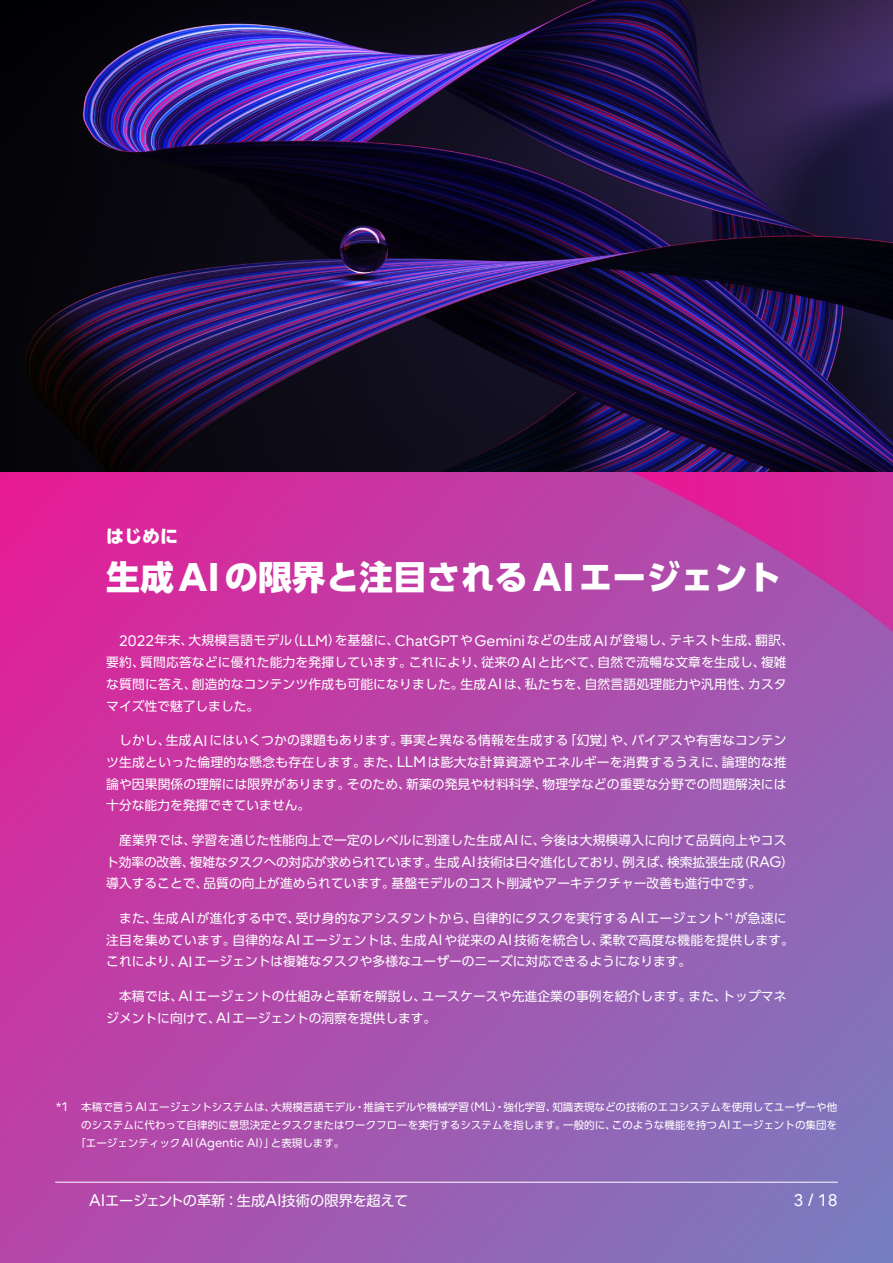
<style>
.page{position:relative;width:893px;height:1263px;background:#fff}
.page>*{position:absolute;margin:0;border:0;box-sizing:border-box;transform-origin:0 0}
.t1{font:800 33.75px "UD Shin Go Pro";color:#fff}
.t2{font:800 18px "UD Shin Go Pro";color:#fff}
.t3{font:16.8px "Fujitsu Infinity Pro";color:#fff}
.t4{font:14.25px "UD Shin Go Pro";letter-spacing:-.02em;color:#fff}
.t5{font:12.75px/21.8px "UD Shin Go Pro";letter-spacing:.01em;color:#fff}
.t6{font:10.5px "UD Shin Go Pro";letter-spacing:.005em;color:#fff}
.s1{font-family:"Fujitsu Infinity Pro";font-size:39.75px}
.s2{font-family:"Fujitsu Infinity Pro";font-size:15px}
.s3{font-family:"Fujitsu Infinity Pro";font-size:12.45px}
.s4{font-family:"Fujitsu Infinity Pro";font-size:16.8px}
</style>
<div class="page">
<img style="left:0;top:0;width:893px;height:1263px">
<hr style="left:55px;top:1182px;width:783px;height:1px;background:#fff">
<h2 class="t2" style="left:106px;top:522px;width:73px">はじめに</h2>
<h1 class="t1" style="left:106px;top:549px;width:677px">生成<span class="s1">AI</span>の限界と注目される<span class="s1">AI</span>エージェント</h1>
<p class="t5" style="left:106px;top:629px;width:689px;text-indent:13px"><span class="s2">2022</span>年末、大規模言語モデル（<span class="s2">LLM</span>）を基盤に、<span class="s2">ChatGPT</span>や<span class="s2">Gemini</span>などの生成<span class="s2">AI</span>が登場し、テキスト生成、翻訳、要約、質問応答などに優れた能力を発揮しています。これにより、従来の<span class="s2">AI</span>と比べて、自然で流暢な文章を生成し、複雑な質問に答え、創造的なコンテンツ作成も可能になりました。生成<span class="s2">AI</span>は、私たちを、自然言語処理能力や汎用性、カスタマイズ性で魅了しました。</p>
<p class="t5" style="left:106px;top:729px;width:682px;text-align:justify;text-indent:13px">しかし、生成<span class="s2">AI</span>にはいくつかの課題もあります。事実と異なる情報を生成する「幻覚」や、バイアスや有害なコンテンツ生成といった倫理的な懸念も存在します。また、<span class="s2">LLM</span>は膨大な計算資源やエネルギーを消費するうえに、論理的な推論や因果関係の理解には限界があります。そのため、新薬の発見や材料科学、物理学などの重要な分野での問題解決には十分な能力を発揮できていません。</p>
<p class="t5" style="left:106px;top:829px;width:689px;text-indent:13px">産業界では、学習を通じた性能向上で一定のレベルに到達した生成<span class="s2">AI</span>に、今後は大規模導入に向けて品質向上やコスト効率の改善、複雑なタスクへの対応が求められています。生成<span class="s2">AI</span>技術は日々進化しており、例えば、検索拡張生成（<span class="s2">RAG</span>）導入することで、品質の向上が進められています。基盤モデルのコスト削減やアーキテクチャー改善も進行中です。</p>
<p class="t5" style="left:106px;top:907px;width:689px;text-indent:13px">また、生成<span class="s2">AI</span>が進化する中で、受け身的なアシスタントから、自律的にタスクを実行する<span class="s2">AI</span>エージェント<sup>*1</sup>が急速に注目を集めています。自律的な<span class="s2">AI</span>エージェントは、生成<span class="s2">AI</span>や従来の<span class="s2">AI</span>技術を統合し、柔軟で高度な機能を提供します。これにより、<span class="s2">AI</span>エージェントは複雑なタスクや多様なユーザーのニーズに対応できるようになります。</p>
<p class="t5" style="left:106px;top:985px;width:682px;text-indent:13px">本稿では、<span class="s2">AI</span>エージェントの仕組みと革新を解説し、ユースケースや先進企業の事例を紹介します。また、トップマネジメントに向けて、<span class="s2">AI</span>エージェントの洞察を提供します。</p>
<p class="t6" style="left:56px;top:1098px;width:783px"><span class="s3">*1</span> 本稿で言う<span class="s3">AI</span>エージェントシステムは、大規模言語モデル・推論モデルや機械学習（<span class="s3">ML</span>）・強化学習、知識表現などの技術のエコシステムを使用してユーザーや他</p>
<p class="t6" style="left:81px;top:1116px;width:757px">のシステムに代わって自律的に意思決定とタスクまたはワークフローを実行するシステムを指します。一般的に、このような機能を持つ<span class="s3">AI</span>エージェントの集団を</p>
<p class="t6" style="left:75px;top:1134px;width:270px">「エージェンティック<span class="s3">AI</span>（<span class="s3">Agentic AI</span>）」と表現します。</p>
<p class="t4" style="left:89px;top:1189px;width:320px"><span class="s4">AI</span>エージェントの革新：生成<span class="s4">AI</span>技術の限界を超えて</p>
<h3 class="t3" style="left:794px;top:1189px;width:46px">3 / 18</h3>
</div>
